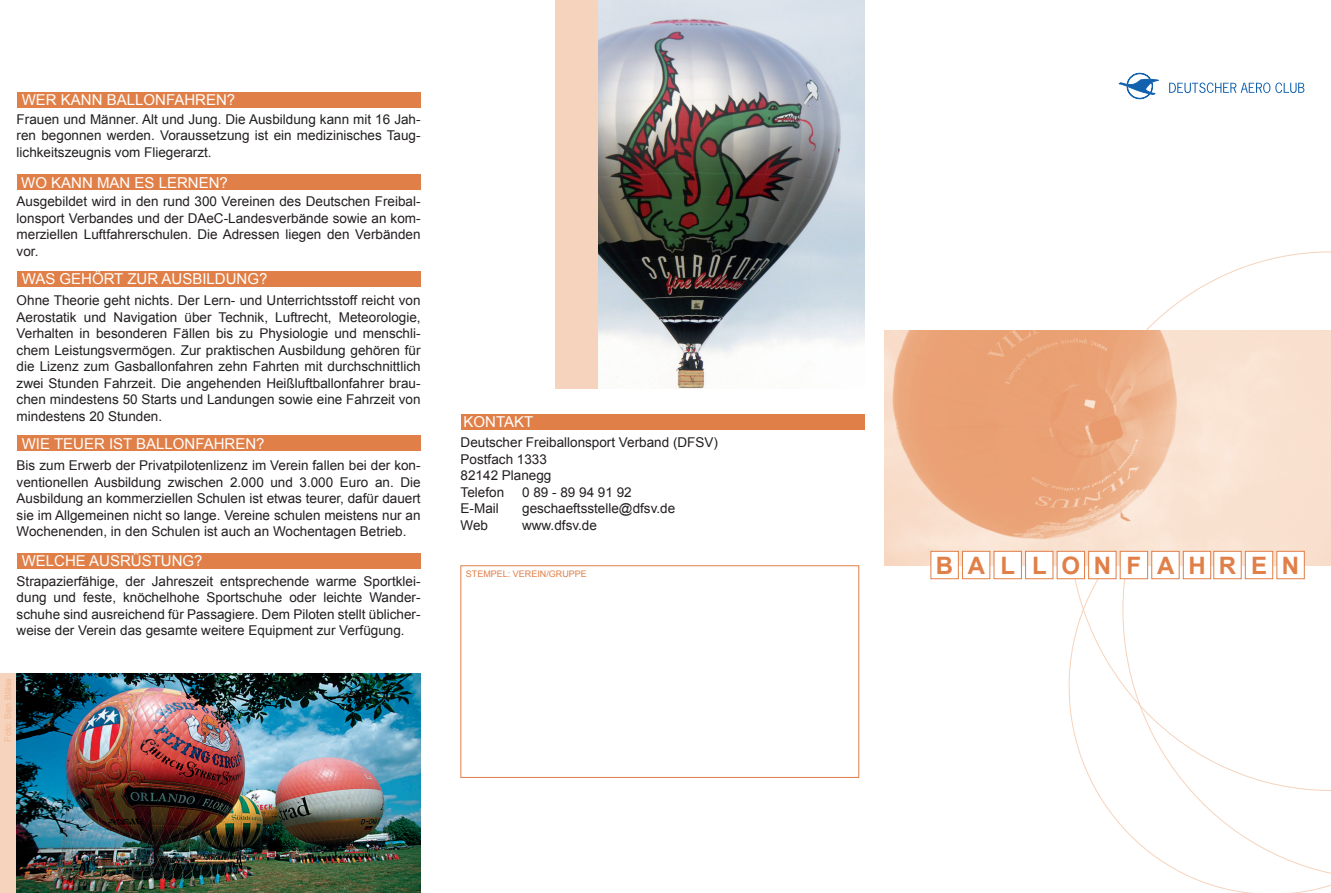
<style>
.page{position:relative;width:1331px;height:893px;background:#fff}
.page>*{position:absolute;margin:0;border:0;box-sizing:border-box;transform-origin:0 0}
.t1{font:700 24px "Arial";letter-spacing:.62em;color:#e07f47}
.t2{font:15px "Arial";color:#fff}
.t3{font:13.5px/16.5px "Arial";color:#231f20;text-align:justify}
.t4{font:9px "Arial";color:#e07f47}
.t5{font:9px "Arial";color:#eeb995}
</style>
<div class="page">
<div style="left:0;top:673px;width:413px;height:220px;background:#f6d3bc"></div>
<div style="left:17px;top:175px;width:404px;height:15px;background:#e07f47"></div>
<div style="left:17px;top:271px;width:404px;height:15px;background:#e07f47"></div>
<div style="left:17px;top:436px;width:404px;height:15px;background:#e07f47"></div>
<div style="left:17px;top:553px;width:404px;height:15px;background:#e07f47"></div>
<div style="left:17px;top:92px;width:404px;height:15px;background:#e07f47"></div>
<div style="left:555px;top:0;width:310px;height:388px;background:#f6d3bc"></div>
<svg style="left:1068px;top:251px;width:263px;height:540px"></svg>
<svg style="left:1118px;top:73px;width:41px;height:26px"></svg>
<svg style="left:1169px;top:83px;width:135px;height:10px"></svg>
<div style="left:460px;top:565px;width:399px;height:213px;border:1px solid #e07f47"></div>
<div style="left:461px;top:414px;width:404px;height:16px;background:#e07f47"></div>
<img style="left:884px;top:331px;width:447px;height:235px">
<div style="left:930px;top:551px;width:29px;height:28px;background:#fff;border:1px solid #e07f47"></div>
<div style="left:962px;top:551px;width:28px;height:28px;background:#fff;border:1px solid #e07f47"></div>
<div style="left:993px;top:551px;width:29px;height:28px;background:#fff;border:1px solid #e07f47"></div>
<div style="left:1025px;top:551px;width:28px;height:28px;background:#fff;border:1px solid #e07f47"></div>
<div style="left:1057px;top:551px;width:28px;height:28px;background:#fff;border:1px solid #e07f47"></div>
<div style="left:1088px;top:551px;width:28px;height:28px;background:#fff;border:1px solid #e07f47"></div>
<div style="left:1120px;top:551px;width:28px;height:28px;background:#fff;border:1px solid #e07f47"></div>
<div style="left:1151px;top:551px;width:28px;height:28px;background:#fff;border:1px solid #e07f47"></div>
<div style="left:1183px;top:551px;width:28px;height:28px;background:#fff;border:1px solid #e07f47"></div>
<div style="left:1213px;top:551px;width:29px;height:28px;background:#fff;border:1px solid #e07f47"></div>
<div style="left:1245px;top:551px;width:28px;height:28px;background:#fff;border:1px solid #e07f47"></div>
<div style="left:1276px;top:551px;width:29px;height:28px;background:#fff;border:1px solid #e07f47"></div>
<img style="left:16px;top:673px;width:405px;height:220px">
<img style="left:598px;top:0;width:267px;height:388px">
<p class="t2" style="left:22px;top:90px;width:215px">WER KANN BALLONFAHREN?</p>
<p class="t3" style="left:17px;top:111px;width:405px">Frauen und Männer. Alt und Jung. Die Ausbildung kann mit 16 Jah&shy;ren begonnen werden. Voraussetzung ist ein medizinisches Taug&shy;lichkeitszeugnis vom Fliegerarzt.</p>
<p class="t3" style="left:17px;top:194px;width:405px">Ausgebildet wird in den rund 300 Vereinen des Deutschen Freibal&shy;lonsport Verbandes und der DAeC-Landesverbände sowie an kom&shy;merziellen Luftfahrerschulen. Die Adressen liegen den Verbänden vor.</p>
<p class="t3" style="left:17px;top:293px;width:405px">Ohne Theorie geht nichts. Der Lern- und Unterrichtsstoff reicht von Aerostatik und Navigation über Technik, Luftrecht, Meteorologie, Verhalten in besonderen Fällen bis zu Physiologie und menschli&shy;chem Leistungsvermögen. Zur praktischen Ausbildung gehören für die Lizenz zum Gasballonfahren zehn Fahrten mit durchschnittlich zwei Stunden Fahrzeit. Die angehenden Heißluftballonfahrer brau&shy;chen mindestens 50 Starts und Landungen sowie eine Fahrzeit von mindestens 20 Stunden.</p>
<p class="t3" style="left:17px;top:458px;width:405px">Bis zum Erwerb der Privatpilotenlizenz im Verein fallen bei der kon&shy;ventionellen Ausbildung zwischen 2.000 und 3.000 Euro an. Die Ausbildung an kommerziellen Schulen ist etwas teurer, dafür dauert sie im Allgemeinen nicht so lange. Vereine schulen meistens nur an Wochenenden, in den Schulen ist auch an Wochentagen Betrieb.</p>
<p class="t3" style="left:17px;top:573px;width:405px">Strapazierfähige, der Jahreszeit entsprechende warme Sportklei&shy;dung und feste, knöchelhohe Sportschuhe oder leichte Wander&shy;schuhe sind ausreichend für Passagiere. Dem Piloten stellt üblicher&shy;weise der Verein das gesamte weitere Equipment zur Verfügung.</p>
<p class="t2" style="left:21px;top:173px;width:208px">WO KANN MAN ES LERNEN?</p>
<p class="t2" style="left:22px;top:269px;width:247px">WAS GEHÖRT ZUR AUSBILDUNG?</p>
<p class="t2" style="left:22px;top:434px;width:244px">WIE TEUER IST BALLONFAHREN?</p>
<p class="t2" style="left:22px;top:551px;width:182px">WELCHE AUSRÜSTUNG?</p>
<p class="t5" style="left:2px;top:742px;width:65px;rotate:-90deg">Foto: Ben Bläss</p>
<p class="t2" style="left:463px;top:412px;width:71px">KONTAKT</p>
<p class="t3" style="left:461px;top:434px;width:259px;text-align:left">Deutscher Freiballonsport Verband (DFSV)<br>Postfach 1333<br>82142 Planegg<br>Telefon</p>
<p class="t3" style="left:522px;top:484px;width:111px">0 89 - 89 94 91 92</p>
<p class="t3" style="left:461px;top:500px;width:40px">E-Mail</p>
<p class="t3" style="left:522px;top:500px;width:155px">geschaeftsstelle@dfsv.de</p>
<p class="t3" style="left:461px;top:517px;width:29px">Web</p>
<p class="t3" style="left:522px;top:517px;width:76px">www.dfsv.de</p>
<p class="t4" style="left:466px;top:568px;width:123px">STEMPEL: VEREIN/GRUPPE</p>
<h1 class="t1" style="left:936px;top:549px;width:365px">BALLONFAHREN</h1>
</div>
